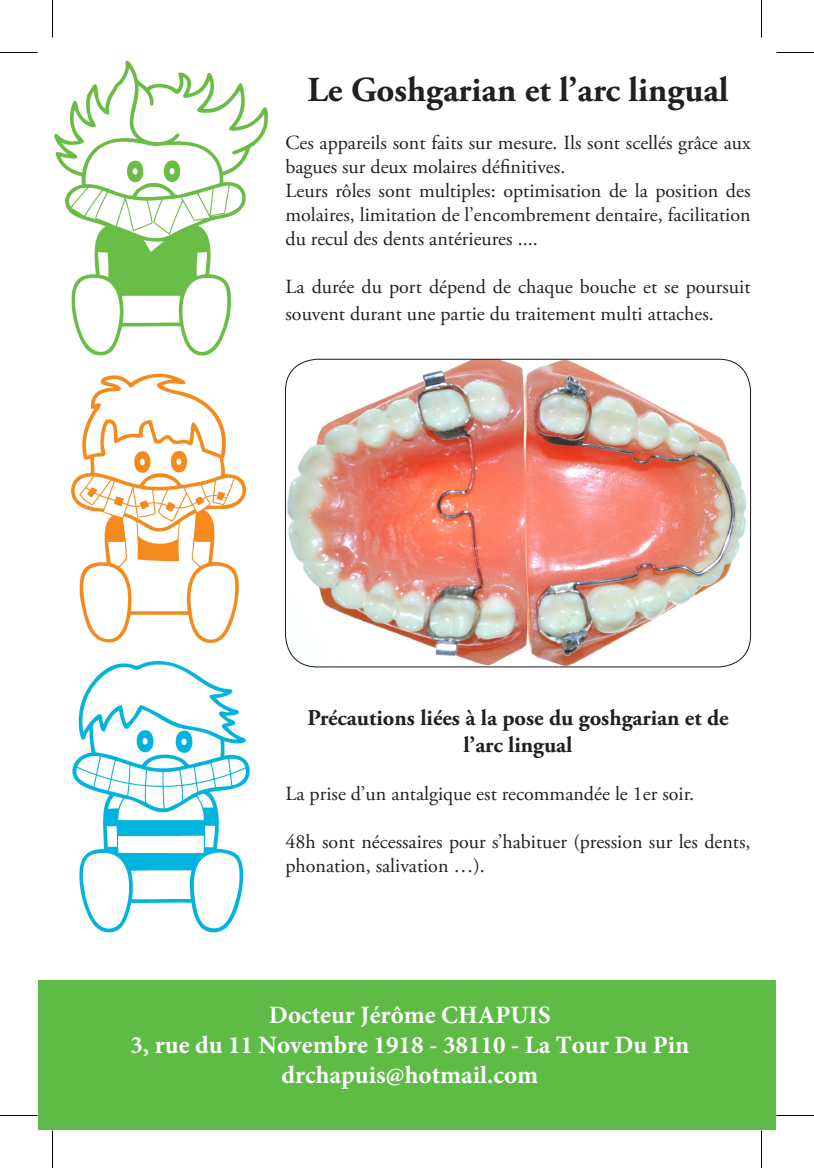
<style>
.page{position:relative;width:814px;height:1168px;background:#fff}
.page>*{position:absolute;margin:0;border:0;box-sizing:border-box;transform-origin:0 0}
.t1{font:700 35px "Adobe Garamond Pro";color:#231f20}
.t2{font:700 25px/30px "Minion Pro";color:#fff;text-align:center}
.t3{font:700 22.5px/27px "Adobe Garamond Pro";color:#231f20;text-align:center}
.t4{font:20px/24px "Adobe Garamond Pro";color:#231f20}
</style>
<div class="page">
<div style="left:38px;top:980px;width:737px;height:150px;background:#5dbb46"></div>
<hr style="left:0;top:52px;width:38px;height:1px;background:#000">
<hr style="left:776px;top:52px;width:38px;height:1px;background:#000">
<hr style="left:0;top:1115px;width:38px;height:1px;background:#000">
<hr style="left:776px;top:1115px;width:38px;height:1px;background:#000">
<hr style="left:52px;top:0;width:1px;height:38px;background:#000">
<hr style="left:52px;top:1130px;width:1px;height:38px;background:#000">
<hr style="left:761px;top:0;width:1px;height:38px;background:#000">
<hr style="left:761px;top:1130px;width:1px;height:38px;background:#000">
<img style="left:55px;top:62px;width:212px;height:294px">
<img style="left:71px;top:373px;width:175px;height:270px">
<img style="left:72px;top:661px;width:177px;height:272px">
<img style="left:285px;top:359px;width:465px;height:308px">
<h1 class="t1" style="left:307px;top:69px;width:423px">Le Goshgarian et l’arc lingual</h1>
<p class="t4" style="left:285px;top:131px;width:466px">Ces appareils sont faits sur mesure. Ils sont scellés grâce aux bagues sur deux molaires définitives.<br>Leurs rôles sont multiples: optimisation de la position des molaires, limitation de l’encombrement dentaire, facilitation du recul des dents antérieures ....</p>
<p class="t4" style="left:285px;top:274px;width:466px;line-height:27px">La durée du port dépend de chaque bouche et se poursuit souvent durant une partie du traitement multi attaches.</p>
<p class="t3" style="left:307px;top:704px;width:423px">Précautions liées à la pose du goshgarian et de l’arc lingual</p>
<p class="t4" style="left:285px;top:782px;width:410px">La prise d’un antalgique est recommandée le 1er soir.</p>
<p class="t4" style="left:285px;top:830px;width:466px">48h sont nécessaires pour s’habituer (pression sur les dents, phonation, salivation …).</p>
<p class="t2" style="left:130px;top:1000px;width:560px">Docteur Jérôme CHAPUIS<br>3, rue du 11 Novembre 1918 - 38110 - La Tour Du Pin drchapuis@hotmail.com</p>
</div>
